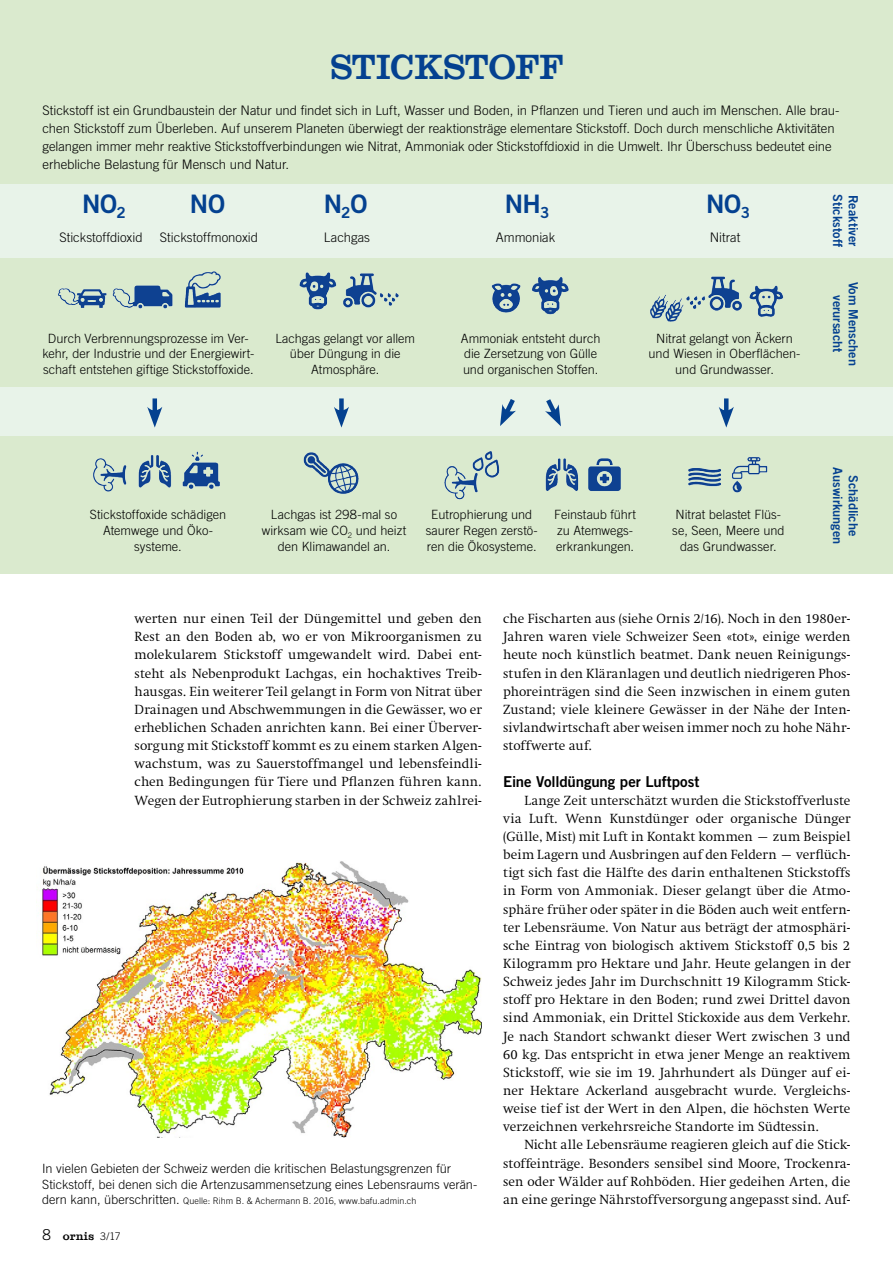
<style>
.page{position:relative;width:893px;height:1263px;background:#fff}
.page>*{position:absolute;margin:0;border:0;box-sizing:border-box;transform-origin:0 0}
.t1{font:500 36px "Clarendon Com";letter-spacing:-.02em;color:#044190}
.t2{font:25.5px "Trade Gothic LT Std Bd 2";letter-spacing:-.015em;color:#044190}
.t3{font:15px "Trade Gothic LT Std Bd 2";letter-spacing:-.005em;color:#000}
.t4{font:300 13.5px/18.1px "Swift LT Std";letter-spacing:.01em;color:#000;text-align:justify}
.t5{font:300 13.2px/18.1px "Trade Gothic LT Std";color:#000}
.t6{font:300 12.75px/15.8px "Trade Gothic LT Std";color:#000;text-align:center}
.t7{font:12.75px/15.8px "Trade Gothic LT Std Bd 2";color:#044190;text-align:center}
.t8{font:500 12px "Clarendon Com";letter-spacing:.02em;color:#000}
.t9{font:300 9px "Trade Gothic LT Std";letter-spacing:.01em;color:#000}
.s1{font-size:12.75px}
.s2{font-family:"Trade Gothic LT Std";font-weight:300;font-size:15px}
.s3{font-family:"Trade Gothic LT Std";font-weight:300;font-size:10.5px}
</style>
<div class="page">
<div style="left:0;top:0;width:893px;height:574px;background:#e8f3e9"></div>
<div style="left:0;top:259px;width:893px;height:128px;background:#daeace"></div>
<div style="left:0;top:0;width:893px;height:184px;background:#daeace"></div>
<div style="left:0;top:436px;width:893px;height:138px;background:#daeace"></div>
<img style="left:42px;top:861px;width:440px;height:276px">
<img style="left:46px;top:258px;width:761px;height:64px">
<img style="left:93px;top:451px;width:675px;height:49px">
<hr style="left:153px;top:398px;width:4px;height:17px;background:#044190">
<svg style="left:147px;top:407px;width:15px;height:21px"></svg>
<div style="left:339px;top:398px;width:5px;height:17px;background:#044190"></div>
<svg style="left:334px;top:407px;width:15px;height:21px"></svg>
<svg style="left:545px;top:399px;width:16px;height:27px"></svg>
<svg style="left:500px;top:399px;width:16px;height:27px"></svg>
<hr style="left:724px;top:398px;width:4px;height:17px;background:#044190">
<svg style="left:719px;top:407px;width:15px;height:21px"></svg>
<div style="left:22px;top:1120px;width:102px;height:31px;background:#fff"></div>
<div style="left:122px;top:1136px;width:33px;height:5px;background:#fff"></div>
<div style="left:361px;top:1131px;width:122px;height:10px;background:#fff"></div>
<h1 class="t1" style="left:330px;top:46px;width:235px">STICKSTOFF</h1>
<p class="t5" style="left:43px;top:101px;width:799px">Stickstoff ist ein Grundbaustein der Natur und findet sich in Luft, Wasser und Boden, in Pflanzen und Tieren und auch im Menschen. Alle brau&shy;chen Stickstoff zum Überleben. Auf unserem Planeten überwiegt der reaktionsträge elementare Stickstoff. Doch durch menschliche Aktivitäten gelangen immer mehr reaktive Stickstoffverbindungen wie Nitrat, Ammoniak oder Stickstoffdioxid in die Umwelt. Ihr Überschuss bedeutet eine erhebliche Belastung für Mensch und Natur.</p>
<h2 class="t2" style="left:82px;top:188px;width:45px">NO<sub>2</sub></h2>
<h2 class="t2" style="left:190px;top:188px;width:37px">NO</h2>
<h2 class="t2" style="left:324px;top:188px;width:45px">N<sub>2</sub>O</h2>
<h2 class="t2" style="left:505px;top:188px;width:46px">NH<sub>3</sub></h2>
<h2 class="t2" style="left:706px;top:188px;width:45px">NO<sub>3</sub></h2>
<p class="t5" style="left:59px;top:228px;width:85px">Stickstoffdioxid</p>
<p class="t5" style="left:160px;top:228px;width:100px">Stickstoffmonoxid</p>
<p class="t5" style="left:324px;top:228px;width:48px">Lachgas</p>
<p class="t5" style="left:496px;top:228px;width:61px">Ammoniak</p>
<p class="t5" style="left:710px;top:228px;width:32px">Nitrat</p>
<p class="t7" style="left:846px;top:194px;width:55px;rotate:90deg">Stickstoff</p>
<p class="t7" style="left:861px;top:195px;width:53px;rotate:90deg">Reaktiver</p>
<p class="t7" style="left:861px;top:281px;width:86px;rotate:90deg">Vom Menschen verursacht</p>
<p class="t6" style="left:649px;top:330px;width:153px">Nitrat gelangt von Äckern und Wiesen in Oberflächen&shy;und Grundwasser.</p>
<p class="t6" style="left:275px;top:330px;width:141px">Lachgas gelangt vor allem über Düngung in die<br>Atmosphäre.</p>
<p class="t6" style="left:42px;top:330px;width:214px">Durch Verbrennungsprozesse im Ver&shy;kehr, der Industrie und der Energiewirt&shy;schaft entstehen giftige Stickstoffoxide.</p>
<p class="t6" style="left:461px;top:330px;width:141px;text-align:left">Ammoniak entsteht durch die Zersetzung von Gülle und organischen Stoffen.</p>
<p class="t6" style="left:90px;top:506px;width:138px">Stickstoffoxide schädigen<br>Atemwege und Öko&shy;systeme.</p>
<p class="t6" style="left:262px;top:506px;width:146px">Lachgas ist 298-mal so wirksam wie CO<sub>2</sub> und heizt den Klimawandel an.</p>
<p class="t6" style="left:426px;top:506px;width:114px">Eutrophierung und saurer Regen zerstö&shy;ren die Ökosysteme.</p>
<p class="t6" style="left:554px;top:506px;width:83px;text-align:left">Feinstaub führt zu Atemwegs&shy;erkrankungen.</p>
<p class="t6" style="left:672px;top:506px;width:114px">Nitrat belastet Flüs&shy;se, Seen, Meere und das Grundwasser.</p>
<p class="t7" style="left:861px;top:467px;width:78px;rotate:90deg">Schädliche<br>Auswirkungen</p>
<p class="t4" style="left:135px;top:610px;width:349px">werten nur einen Teil der Düngemittel und geben den Rest an den Boden ab, wo er von Mikroorganismen zu molekularem Stickstoff umgewandelt wird. Dabei ent&shy;steht als Nebenprodukt Lachgas, ein hochaktives Treib&shy;hausgas. Ein weiterer Teil gelangt in Form von Nitrat über Drainagen und Abschwemmungen in die Gewässer, wo er erheblichen Schaden anrichten kann. Bei einer Überver&shy;sorgung mit Stickstoff kommt es zu einem starken Algen&shy;wachstum, was zu Sauerstoffmangel und lebensfeindli&shy;chen Bedingungen für Tiere und Pflanzen führen kann.<br>Wegen der Eutrophierung starben in der Schweiz zahlrei-</p>
<p class="t6" style="left:42px;top:1160px;width:437px;text-align:left">In vielen Gebieten der Schweiz werden die kritischen Belastungsgrenzen für<br>Stickstoff, bei denen sich die Artenzusammensetzung eines Lebensraums verän-</p>
<p class="t9" style="left:42px;top:1196px;width:376px"><span class="s1">dern kann, überschritten.</span> Quelle: Rihm B. &amp; Achermann B. 2016, www.bafu.admin.ch</p>
<p class="t8" style="left:43px;top:1229px;width:80px"><span class="s2">8</span> ornis <span class="s3">3/17</span></p>
<p class="t4" style="left:503px;top:610px;width:349px">che Fischarten aus (siehe Ornis 2/16). Noch in den 1980er-Jahren waren viele Schweizer Seen «tot», einige werden heute noch künstlich beatmet. Dank neuen Reinigungs&shy;stufen in den Kläranlagen und deutlich niedrigeren Phos&shy;phoreinträgen sind die Seen inzwischen in einem guten Zustand; viele kleinere Gewässer in der Nähe der Inten&shy;sivlandwirtschaft aber weisen immer noch zu hohe Nähr&shy;stoffwerte auf.</p>
<p class="t3" style="left:503px;top:772px;width:198px">Eine Volldüngung per Luftpost</p>
<p class="t4" style="left:503px;top:791px;width:349px;text-indent:21px">Lange Zeit unterschätzt wurden die Stickstoffverluste via Luft. Wenn Kunstdünger oder organische Dünger (Gülle, Mist) mit Luft in Kontakt kommen – zum Beispiel beim Lagern und Ausbringen auf den Feldern – verflüch&shy;tigt sich fast die Hälfte des darin enthaltenen Stickstoffs in Form von Ammoniak. Dieser gelangt über die Atmo&shy;sphäre früher oder später in die Böden auch weit entfern&shy;ter Lebensräume. Von Natur aus beträgt der atmosphäri&shy;sche Eintrag von biologisch aktivem Stickstoff 0,5 bis 2<br>Kilogramm pro Hektare und Jahr. Heute gelangen in der Schweiz jedes Jahr im Durchschnitt 19 Kilogramm Stick&shy;stoff pro Hektare in den Boden; rund zwei Drittel davon sind Ammoniak, ein Drittel Stickoxide aus dem Verkehr.<br>Je nach Standort schwankt dieser Wert zwischen 3 und 60 kg. Das entspricht in etwa jener Menge an reaktivem Stickstoff, wie sie im 19. Jahrhundert als Dünger auf ei&shy;ner Hektare Ackerland ausgebracht wurde. Vergleichs&shy;weise tief ist der Wert in den Alpen, die höchsten Werte verzeichnen verkehrsreiche Standorte im Südtessin.</p>
<p class="t4" style="left:503px;top:1136px;width:349px;text-indent:21px">Nicht alle Lebensräume reagieren gleich auf die Stick&shy;stoffeinträge. Besonders sensibel sind Moore, Trockenra&shy;sen oder Wälder auf Rohböden. Hier gedeihen Arten, die an eine geringe Nährstoffversorgung angepasst sind. Auf-</p>
</div>
